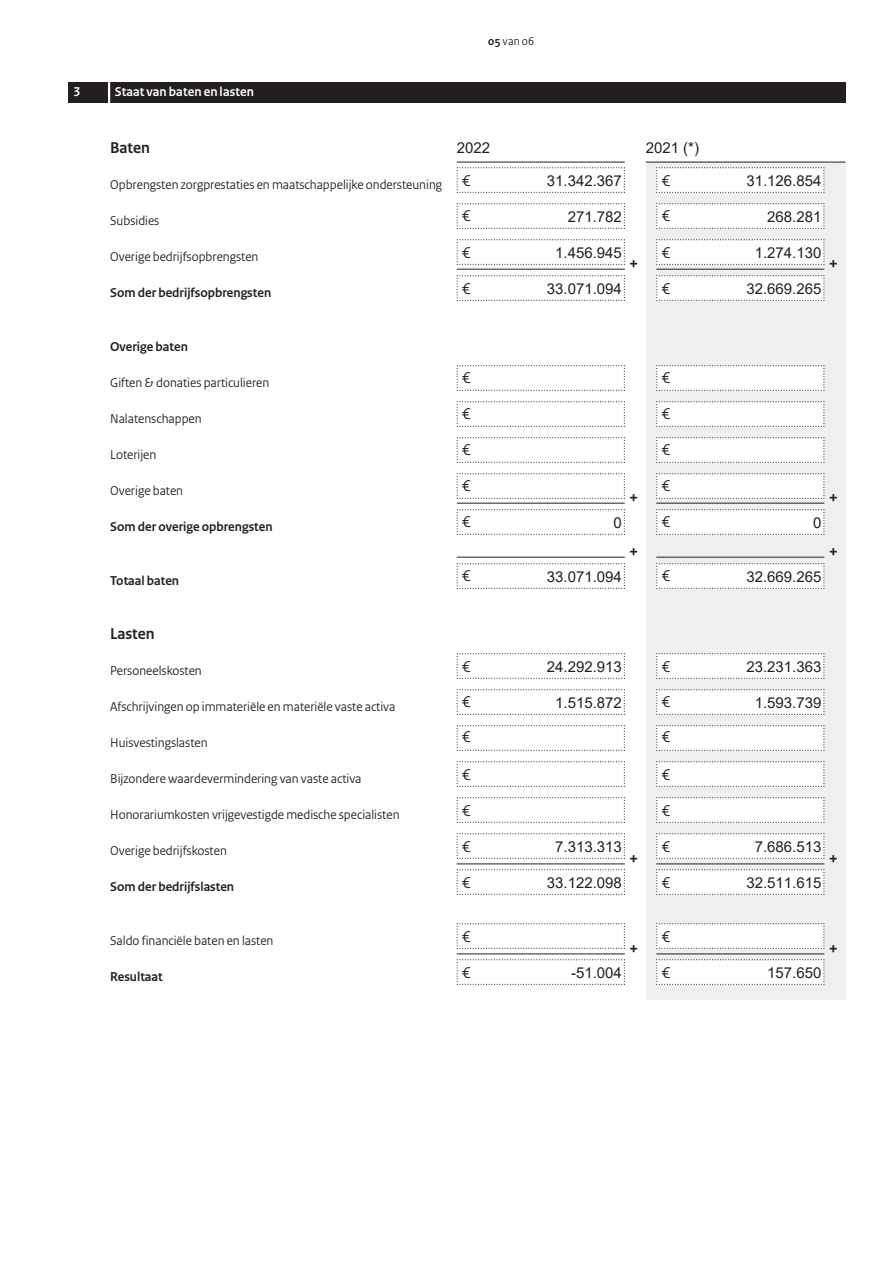
<style>
.page{position:relative;width:893px;height:1263px;background:#fff}
.page>*{position:absolute;margin:0;border:0;box-sizing:border-box;transform-origin:0 0}
.t1{font:700 18px "Rijksoverheid Sans Heading";color:#231f20}
.t2{font:16.5px/36px "Rijksoverheid Sans Heading";color:#231f20}
.t3{font:700 16.5px "Rijksoverheid Sans Heading";color:#231f20}
.t4{font:15px "Arial";color:#231f20}
.t5{font:13.5px "Rijksoverheid Sans Heading";color:#231f20}
.t6{font:700 13.5px "Rijksoverheid Sans Heading";color:#231f20}
.t7{font:700 13.5px "Rijksoverheid Sans Heading";letter-spacing:.01em;color:#fff}
.t8{font:12px "Rijksoverheid Sans Heading";color:#231f20}
.s1{font-weight:700}
</style>
<div class="page">
<div style="left:646px;top:162px;width:199px;height:837px;background:#edeff0"></div>
<svg style="left:456px;top:167px;width:169px;height:26px"></svg>
<svg style="left:456px;top:203px;width:169px;height:26px"></svg>
<svg style="left:456px;top:239px;width:169px;height:26px"></svg>
<svg style="left:456px;top:275px;width:169px;height:26px"></svg>
<svg style="left:456px;top:365px;width:169px;height:26px"></svg>
<svg style="left:456px;top:401px;width:169px;height:26px"></svg>
<svg style="left:456px;top:437px;width:169px;height:26px"></svg>
<svg style="left:456px;top:473px;width:169px;height:26px"></svg>
<svg style="left:456px;top:509px;width:169px;height:26px"></svg>
<svg style="left:456px;top:563px;width:169px;height:26px"></svg>
<svg style="left:456px;top:653px;width:169px;height:26px"></svg>
<svg style="left:456px;top:689px;width:169px;height:26px"></svg>
<svg style="left:456px;top:725px;width:169px;height:26px"></svg>
<svg style="left:456px;top:761px;width:169px;height:26px"></svg>
<svg style="left:456px;top:797px;width:169px;height:26px"></svg>
<svg style="left:456px;top:833px;width:169px;height:26px"></svg>
<svg style="left:456px;top:869px;width:169px;height:26px"></svg>
<svg style="left:456px;top:923px;width:169px;height:26px"></svg>
<svg style="left:456px;top:959px;width:169px;height:26px"></svg>
<svg style="left:656px;top:167px;width:169px;height:26px;background:#f7f7f7"></svg>
<svg style="left:656px;top:203px;width:169px;height:26px;background:#f7f7f7"></svg>
<svg style="left:656px;top:239px;width:169px;height:26px;background:#f7f7f7"></svg>
<svg style="left:656px;top:275px;width:169px;height:26px;background:#f7f7f7"></svg>
<svg style="left:656px;top:365px;width:169px;height:26px;background:#f7f7f7"></svg>
<svg style="left:656px;top:401px;width:169px;height:26px;background:#f7f7f7"></svg>
<svg style="left:656px;top:437px;width:169px;height:26px;background:#f7f7f7"></svg>
<svg style="left:656px;top:473px;width:169px;height:26px;background:#f7f7f7"></svg>
<svg style="left:656px;top:509px;width:169px;height:26px;background:#f7f7f7"></svg>
<svg style="left:656px;top:563px;width:169px;height:26px;background:#f7f7f7"></svg>
<svg style="left:656px;top:653px;width:169px;height:26px;background:#f7f7f7"></svg>
<svg style="left:656px;top:689px;width:169px;height:26px;background:#f7f7f7"></svg>
<svg style="left:656px;top:725px;width:169px;height:26px;background:#f7f7f7"></svg>
<svg style="left:656px;top:761px;width:169px;height:26px;background:#f7f7f7"></svg>
<svg style="left:656px;top:797px;width:169px;height:26px;background:#f7f7f7"></svg>
<svg style="left:656px;top:833px;width:169px;height:26px;background:#f7f7f7"></svg>
<svg style="left:656px;top:869px;width:169px;height:26px;background:#f7f7f7"></svg>
<svg style="left:656px;top:923px;width:169px;height:26px;background:#f7f7f7"></svg>
<svg style="left:656px;top:959px;width:169px;height:26px;background:#f7f7f7"></svg>
<div style="left:68px;top:82px;width:777px;height:21px;background:#231f20"></div>
<hr style="left:108px;top:82px;width:2px;height:21px;background:#fff">
<hr style="left:457px;top:954px;width:168px;height:1px;background:#231f20">
<hr style="left:656px;top:954px;width:168px;height:1px;background:#231f20">
<hr style="left:457px;top:503px;width:168px;height:1px;background:#231f20">
<hr style="left:457px;top:557px;width:168px;height:1px;background:#231f20">
<hr style="left:457px;top:269px;width:168px;height:1px;background:#231f20">
<hr style="left:656px;top:503px;width:168px;height:1px;background:#231f20">
<hr style="left:656px;top:557px;width:168px;height:1px;background:#231f20">
<hr style="left:656px;top:269px;width:168px;height:1px;background:#231f20">
<hr style="left:457px;top:864px;width:168px;height:1px;background:#231f20">
<hr style="left:656px;top:864px;width:168px;height:1px;background:#231f20">
<hr style="left:457px;top:162px;width:168px;height:1px;background:#231f20">
<hr style="left:646px;top:162px;width:199px;height:1px;background:#231f20">
<p class="t7" style="left:73px;top:87px;width:8px">3</p>
<p class="t7" style="left:115px;top:87px;width:141px">Staat van baten en lasten</p>
<p class="t8" style="left:488px;top:36px;width:48px"><span class="s1">05</span> van 06</p>
<p class="t3" style="left:110px;top:141px;width:41px">Baten</p>
<p class="t5" style="left:110px;top:179px;width:333px">Opbrengsten zorgprestaties en maatschappelijke ondersteuning</p>
<p class="t5" style="left:110px;top:215px;width:51px">Subsidies</p>
<p class="t5" style="left:110px;top:251px;width:150px">Overige bedrijfsopbrengsten</p>
<p class="t6" style="left:110px;top:287px;width:163px">Som der bedrijfsopbrengsten</p>
<p class="t4" style="left:457px;top:139px;width:35px">2022</p>
<p class="t4" style="left:646px;top:139px;width:55px">2021 (*)</p>
<p class="t4" style="left:547px;top:172px;width:77px">31.342.367</p>
<p class="t4" style="left:568px;top:208px;width:56px">271.782</p>
<p class="t4" style="left:555px;top:244px;width:68px">1.456.945</p>
<p class="t4" style="left:547px;top:280px;width:77px">33.071.094</p>
<p class="t2" style="left:462px;top:163px;width:10px">€</p>
<p class="t2" style="left:662px;top:163px;width:10px">€</p>
<p class="t2" style="left:462px;top:198px;width:10px">€</p>
<p class="t2" style="left:662px;top:198px;width:10px">€</p>
<p class="t2" style="left:462px;top:235px;width:10px">€ €</p>
<p class="t2" style="left:662px;top:235px;width:10px">€ €</p>
<h1 class="t1" style="left:629px;top:256px;width:11px">+</h1>
<p class="t4" style="left:746px;top:172px;width:77px">31.126.854</p>
<p class="t4" style="left:767px;top:208px;width:56px">268.281</p>
<p class="t4" style="left:755px;top:244px;width:68px">1.274.130</p>
<p class="t4" style="left:746px;top:280px;width:77px">32.669.265</p>
<h1 class="t1" style="left:829px;top:256px;width:11px">+</h1>
<p class="t6" style="left:110px;top:341px;width:79px">Overige baten</p>
<p class="t5" style="left:110px;top:377px;width:161px">Giften &amp; donaties particulieren</p>
<p class="t5" style="left:110px;top:413px;width:93px">Nalatenschappen</p>
<p class="t5" style="left:110px;top:449px;width:48px">Loterijen</p>
<p class="t5" style="left:110px;top:485px;width:74px">Overige baten</p>
<p class="t2" style="left:462px;top:360px;width:10px;text-align:justify">€ € € €</p>
<h1 class="t1" style="left:629px;top:490px;width:11px">+</h1>
<p class="t2" style="left:662px;top:360px;width:10px;text-align:justify">€ € € €</p>
<h1 class="t1" style="left:829px;top:490px;width:11px">+</h1>
<p class="t6" style="left:110px;top:521px;width:164px">Som der overige opbrengsten</p>
<p class="t2" style="left:462px;top:504px;width:10px">€</p>
<p class="t4" style="left:614px;top:514px;width:10px">0</p>
<p class="t2" style="left:662px;top:504px;width:10px">€</p>
<p class="t4" style="left:813px;top:514px;width:10px">0</p>
<h1 class="t1" style="left:629px;top:544px;width:11px">+</h1>
<h1 class="t1" style="left:829px;top:544px;width:11px">+</h1>
<p class="t6" style="left:110px;top:575px;width:70px">Totaal baten</p>
<p class="t2" style="left:462px;top:558px;width:10px">€</p>
<p class="t4" style="left:547px;top:568px;width:77px">33.071.094</p>
<p class="t2" style="left:662px;top:558px;width:10px">€</p>
<p class="t4" style="left:746px;top:568px;width:77px">32.669.265</p>
<p class="t3" style="left:110px;top:627px;width:46px">Lasten</p>
<p class="t5" style="left:110px;top:665px;width:93px">Personeelskosten</p>
<p class="t5" style="left:110px;top:701px;width:287px">Afschrijvingen op immateriële en materiële vaste activa</p>
<p class="t5" style="left:110px;top:737px;width:99px">Huisvestingslasten</p>
<p class="t5" style="left:110px;top:773px;width:253px">Bijzondere waardevermindering van vaste activa</p>
<p class="t5" style="left:110px;top:809px;width:291px">Honorariumkosten vrijgevestigde medische specialisten</p>
<p class="t5" style="left:110px;top:845px;width:118px">Overige bedrijfskosten</p>
<p class="t6" style="left:110px;top:881px;width:125px">Som der bedrijfslasten</p>
<p class="t5" style="left:110px;top:935px;width:165px">Saldo financiële baten en lasten</p>
<p class="t6" style="left:110px;top:971px;width:54px">Resultaat</p>
<p class="t2" style="left:462px;top:649px;width:10px">€</p>
<p class="t2" style="left:662px;top:649px;width:10px">€</p>
<p class="t4" style="left:547px;top:658px;width:77px">24.292.913</p>
<p class="t4" style="left:555px;top:694px;width:68px">1.515.872</p>
<p class="t2" style="left:462px;top:684px;width:10px">€</p>
<p class="t2" style="left:662px;top:684px;width:10px">€</p>
<p class="t2" style="left:462px;top:720px;width:10px">€</p>
<p class="t2" style="left:662px;top:720px;width:10px">€</p>
<p class="t2" style="left:462px;top:757px;width:10px">€ €</p>
<p class="t2" style="left:662px;top:757px;width:10px">€ €</p>
<p class="t4" style="left:746px;top:658px;width:77px">23.231.363</p>
<p class="t4" style="left:755px;top:694px;width:68px">1.593.739</p>
<p class="t2" style="left:462px;top:829px;width:10px">€</p>
<p class="t2" style="left:662px;top:829px;width:10px">€</p>
<p class="t4" style="left:555px;top:838px;width:68px">7.313.313</p>
<p class="t4" style="left:547px;top:874px;width:77px">33.122.098</p>
<p class="t4" style="left:755px;top:838px;width:68px">7.686.513</p>
<p class="t4" style="left:746px;top:874px;width:77px">32.511.615</p>
<h1 class="t1" style="left:629px;top:851px;width:11px">+</h1>
<h1 class="t1" style="left:829px;top:851px;width:11px">+</h1>
<p class="t2" style="left:462px;top:865px;width:10px">€</p>
<p class="t2" style="left:662px;top:865px;width:10px">€</p>
<p class="t2" style="left:462px;top:919px;width:10px">€</p>
<p class="t2" style="left:462px;top:955px;width:10px">€</p>
<p class="t4" style="left:571px;top:964px;width:52px">-51.004</p>
<p class="t2" style="left:662px;top:919px;width:10px">€</p>
<h1 class="t1" style="left:629px;top:941px;width:11px">+</h1>
<h1 class="t1" style="left:829px;top:941px;width:11px">+</h1>
<p class="t2" style="left:662px;top:955px;width:10px">€</p>
<p class="t4" style="left:767px;top:964px;width:56px">157.650</p>
</div>
